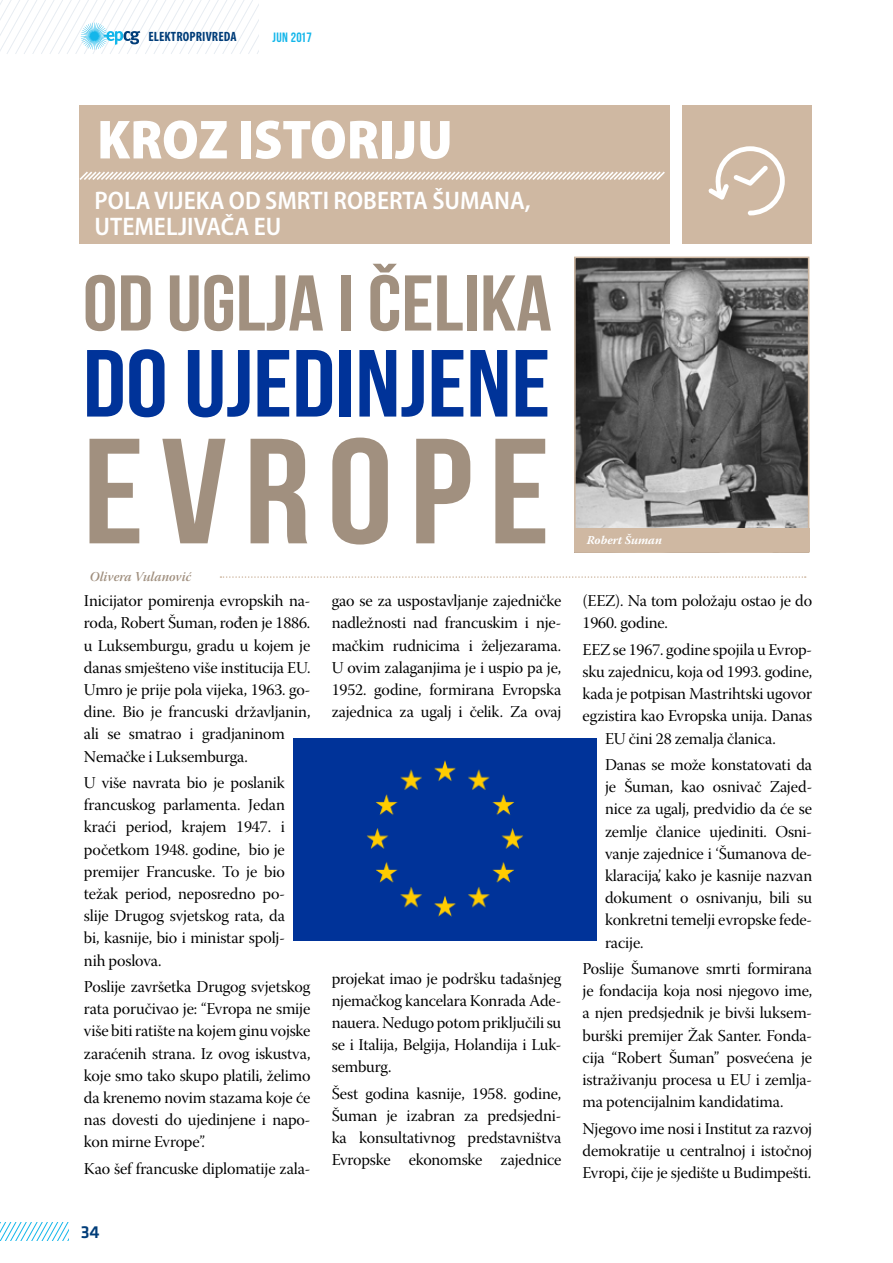
<style>
.page{position:relative;width:893px;height:1263px;background:#fff}
.page>*{position:absolute;margin:0;border:0;box-sizing:border-box;transform-origin:0 0}
.t1{font:700 149.4px "Bebas Neue";letter-spacing:.1em;color:#a1907f;scale:1.11 1}
.t2{font:700 95.1px "Bebas Neue";color:#039;scale:1.11 1}
.t3{font:700 78.75px "Bebas Neue";color:#a1907f;scale:1.11 1}
.t4{font:900 semi-condensed 55.5px "Myriad Pro";color:#fff}
.t5{font:600 semi-condensed 25.5px/25.5px "Myriad Pro";color:#fff}
.t6{font:500 18px "Klavika";color:#003d79}
.t7{font:16.5px/22.2px "Warnock Pro Subh";letter-spacing:-.01em;color:#000;text-align:justify}
.t8{font:13.5px "Warnock Pro Semibold It Subh";color:#9f8e7d}
.t9{font:700 condensed 13.5px "Myriad Pro";letter-spacing:.01em;color:#003d79}
.t10{font:13.5px "Bebas Neue";letter-spacing:.03em;color:#13b6ea}
.t11{font:italic 700 12px "Warnock Pro";color:#fff}
</style>
<div class="page">
<svg style="left:0;top:0;width:258px;height:54px"></svg>
<svg style="left:0;top:1223px;width:68px;height:17px"></svg>
<div style="left:79px;top:105px;width:591px;height:139px;background:#cfb8a2"></div>
<svg style="left:79px;top:171px;width:586px;height:9px"></svg>
<div style="left:682px;top:105px;width:129px;height:139px;background:#cfb8a2"></div>
<img style="left:577px;top:260px;width:229px;height:268px">
<div style="left:574px;top:257px;width:235px;height:296px;border:2px solid #cfb8a2"></div>
<svg style="left:220px;top:576px;width:586px;height:2px"></svg>
<div style="left:574px;top:528px;width:235px;height:24px;background:#cfb8a2"></div>
<div style="left:293px;top:738px;width:303px;height:202px;background:#039"></div>
<svg style="left:708px;top:146px;width:77px;height:69px"></svg>
<p class="t9" style="left:148px;top:28px;width:90px">ELEKTROPRIVREDA</p>
<p class="t10" style="left:272px;top:30px;width:41px">JUN 2017</p>
<h3 class="t4" style="left:97px;top:108px;width:357px">KROZ ISTORIJU</h3>
<h3 class="t4" style="left:99px;top:120px;width:233px">OBJEKTIV</h3>
<h3 class="t5" style="left:95px;top:188px;width:437px">POLA VIJEKA OD SMRTI ROBERTA ŠUMANA,<br>UTEMELJIVAČA EU</h3>
<h3 class="t3" style="left:83px;top:260px;width:424px">OD UGLJA I ČELIKA</h3>
<h2 class="t2" style="left:83px;top:331px;width:423px">DO UJEDINJENE</h2>
<h1 class="t1" style="left:83px;top:410px;width:422px">EVROPE</h1>
<p class="t8" style="left:90px;top:568px;width:103px">Olivera Vulanović</p>
<p class="t7" style="left:84px;top:592px;width:228px;text-align:left">Inicijator pomirenja evropskih na&shy;roda, Robert Šuman, rođen je 1886. u Luksemburgu, gradu u kojem je danas smješteno više institucija EU.<br>Umro je prije pola vijeka, 1963. go&shy;dine. Bio je francuski državljanin, ali se smatrao i gradjaninom<br>Nemačke i Luksemburga.</p>
<p class="t7" style="left:84px;top:773px;width:202px">U više navrata bio je poslanik francuskog parlamenta. Jedan kraći period, krajem 1947. i početkom 1948. godine, bio je premijer Francuske. To je bio težak period, neposredno po&shy;slije Drugog svjetskog rata, da bi, kasnije, bio i ministar spolj&shy;nih poslova.</p>
<p class="t7" style="left:84px;top:977px;width:228px">Poslije završetka Drugog svjetskog rata poručivao je: “Evropa ne smije više biti ratište na kojem ginu vojske zaraćenih strana. Iz ovog iskustva, koje smo tako skupo platili, želimo da krenemo novim stazama koje će nas dovesti do ujedinjene i napo&shy;kon mirne Evrope”.</p>
<p class="t7" style="left:84px;top:1159px;width:228px">Kao šef francuske diplomatije zala-</p>
<p class="t6" style="left:81px;top:1222px;width:21px">34</p>
<p class="t7" style="left:332px;top:592px;width:231px">gao se za uspostavljanje zajedničke nadležnosti nad francuskim i nje&shy;mačkim rudnicima i željezarama.<br>U ovim zalaganjima je i uspio pa je, 1952. godine, formirana Evropska zajednica za ugalj i čelik. Za ovaj</p>
<p class="t7" style="left:332px;top:969px;width:231px">projekat imao je podršku tadašnjeg njemačkog kancelara Konrada Ade&shy;nauera. Nedugo potom priključili su se i Italija, Belgija, Holandija i Luk&shy;semburg.</p>
<p class="t7" style="left:332px;top:1084px;width:231px">Šest godina kasnije, 1958. godine, Šuman je izabran za predsjedni&shy;ka konsultativnog predstavništva Evropske ekonomske zajednice</p>
<p class="t11" style="left:587px;top:533px;width:77px">Robert Šuman</p>
<p class="t7" style="left:583px;top:592px;width:231px">(EEZ). Na tom položaju ostao je do<br>1960. godine.</p>
<p class="t7" style="left:583px;top:640px;width:231px">EEZ se 1967. godine spojila u Evrop-</p>
<p class="t7" style="left:583px;top:662px;width:231px">sku zajednicu, koja od 1993. godine,</p>
<p class="t7" style="left:583px;top:685px;width:231px">kada je potpisan Mastrihtski ugovor</p>
<p class="t7" style="left:583px;top:707px;width:231px">egzistira kao Evropska unija. Danas</p>
<p class="t7" style="left:605px;top:729px;width:172px">EU čini 28 zemalja članica.</p>
<p class="t7" style="left:605px;top:755px;width:209px">Danas se može konstatovati da je Šuman, kao osnivač Zajed&shy;nice za ugalj, predvidio da će se zemlje članice ujediniti. Osni&shy;vanje zajednice i ‘Šumanova de&shy;klaracija’, kako je kasnije nazvan dokument o osnivanju, bili su konkretni temelji evropske fede&shy;racije.</p>
<p class="t7" style="left:583px;top:959px;width:231px">Poslije Šumanove smrti formirana je fondacija koja nosi njegovo ime, a njen predsjednik je bivši luksem&shy;burški premijer Žak Santer. Fonda&shy;cija “Robert Šuman” posvećena je istraživanju procesa u EU i zemlja&shy;ma potencijalnim kandidatima.</p>
<p class="t7" style="left:583px;top:1119px;width:231px">Njegovo ime nosi i Institut za razvoj demokratije u centralnoj i istočnoj Evropi, čije je sjedište u Budimpešti.</p>
</div>
